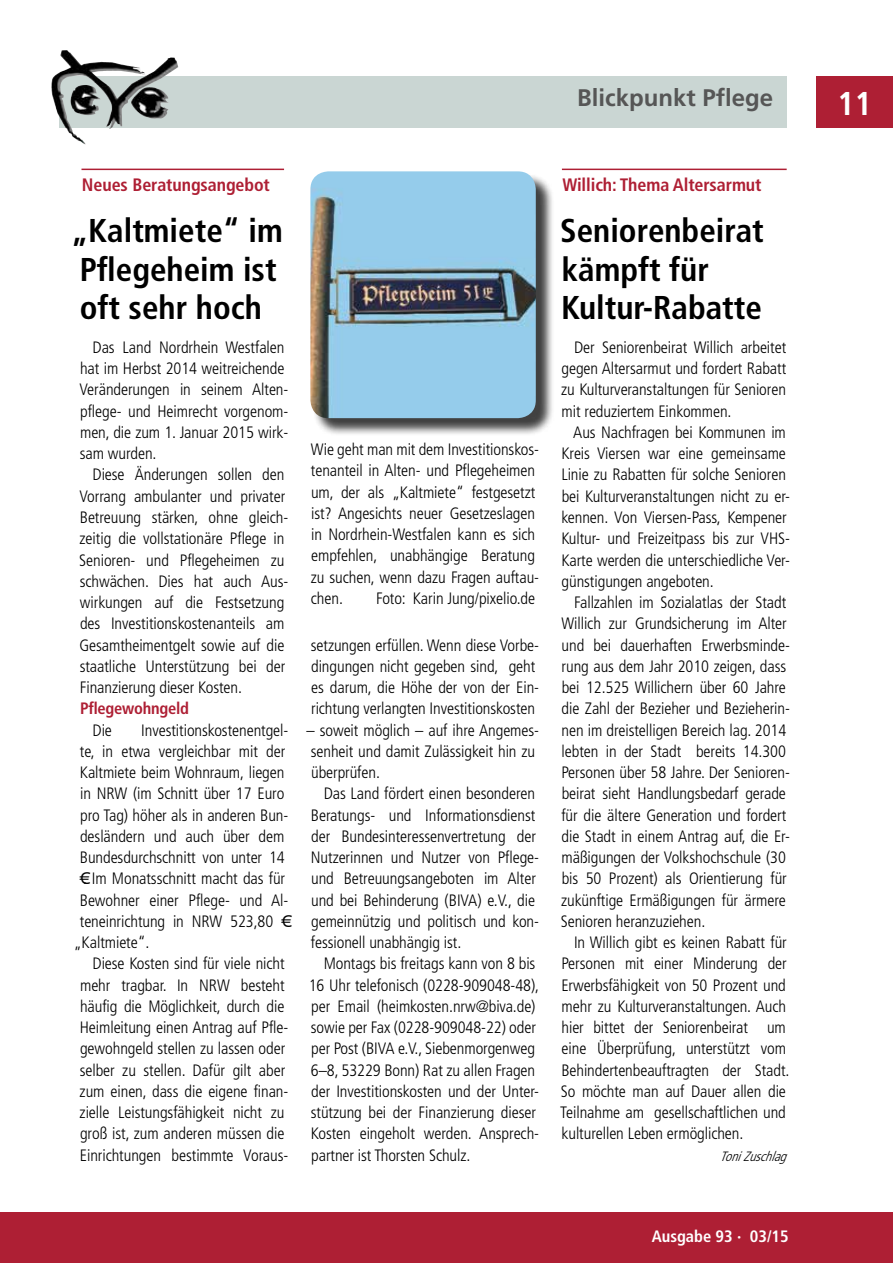
<style>
.page{position:relative;width:893px;height:1263px;background:#fff}
.page>*{position:absolute;margin:0;border:0;box-sizing:border-box;transform-origin:0 0}
.t1{font:700 condensed 33px/38.2px "Frutiger";color:#000}
.t2{font:700 condensed 33px "Frutiger";color:#fff}
.t3{font:700 24px "Frutiger";color:#565656}
.t4{font:700 condensed 18px "Frutiger";letter-spacing:-.005em;color:#ae1f34}
.t5{font:300 condensed 16.5px/21.3px "Frutiger";letter-spacing:-.005em;color:#000}
.t6{font:700 condensed 16.5px "Frutiger";color:#fff}
.t7{font:700 condensed 16.5px "Frutiger";letter-spacing:-.015em;color:#ae1f34}
.t8{font:italic 300 condensed 13.5px "Frutiger";color:#000}
</style>
<div class="page">
<div style="left:0;top:1212px;width:893px;height:51px;background:#ae1f34"></div>
<div style="left:816px;top:77px;width:77px;height:51px;background:#ae1f34"></div>
<div style="left:60px;top:77px;width:727px;height:51px;background:#cad6d3"></div>
<img style="left:51px;top:50px;width:20px;height:64px">
<hr style="left:81px;top:169px;width:203px;height:1px;background:#ae1f34">
<div style="left:313px;top:174px;width:242px;height:263px;background:#000;opacity:.75"></div>
<img style="left:310px;top:171px;width:226px;height:247px">
<hr style="left:562px;top:169px;width:225px;height:1px;background:#ae1f34">
<h2 class="t3" style="left:577px;top:84px;width:198px">Blickpunkt Pflege</h2>
<p class="t4" style="left:82px;top:174px;width:189px">Neues Beratungsangebot</p>
<h1 class="t1" style="left:71px;top:212px;width:213px">„Kaltmiete“ im<br>Pflegeheim ist oft sehr hoch</h1>
<p class="t5" style="left:79px;top:337px;width:210px;text-indent:13px">Das Land Nordrhein Westfalen hat im Herbst 2014 weitreichende<br>Veränderungen in seinem Alten&shy;pflege- und Heimrecht vorgenom&shy;men, die zum 1. Januar 2015 wirk&shy;sam wurden.</p>
<p class="t5" style="left:79px;top:464px;width:211px;text-indent:13px">Diese Änderungen sollen den<br>Vorrang ambulanter und privater<br>Betreuung stärken, ohne gleich&shy;zeitig die vollstationäre Pflege in<br>Senioren- und Pflegeheimen zu schwächen. Dies hat auch Aus&shy;wirkungen auf die Festsetzung des Investitionskostenanteils am<br>Gesamtheimentgelt sowie auf die staatliche Unterstützung bei der<br>Finanzierung dieser Kosten.</p>
<p class="t7" style="left:80px;top:699px;width:110px">Pflegewohngeld</p>
<p class="t5" style="left:93px;top:719px;width:21px">Die</p>
<p class="t5" style="left:141px;top:719px;width:149px">Investitionskostenentgel-</p>
<p class="t5" style="left:80px;top:741px;width:207px">te, in etwa vergleichbar mit der</p>
<p class="t5" style="left:80px;top:762px;width:206px">Kaltmiete beim Wohnraum, liegen</p>
<p class="t5" style="left:80px;top:783px;width:206px">in NRW (im Schnitt über 17 Euro</p>
<p class="t5" style="left:80px;top:804px;width:210px">pro Tag) höher als in anderen Bun-</p>
<p class="t5" style="left:80px;top:826px;width:206px">desländern und auch über dem</p>
<p class="t5" style="left:80px;top:847px;width:206px">Bundesdurchschnitt von unter 14</p>
<p class="t5" style="left:79px;top:868px;width:207px">€. Im Monatsschnitt macht das für</p>
<p class="t5" style="left:80px;top:889px;width:210px">Bewohner einer Pflege- und Al-</p>
<p class="t5" style="left:80px;top:911px;width:207px">teneinrichtung in NRW 523,80 €</p>
<p class="t5" style="left:74px;top:932px;width:77px">„Kaltmiete“.</p>
<p class="t5" style="left:93px;top:953px;width:194px">Diese Kosten sind für viele nicht</p>
<p class="t5" style="left:80px;top:974px;width:206px">mehr tragbar. In NRW besteht</p>
<p class="t5" style="left:80px;top:996px;width:206px">häufig die Möglichkeit, durch die</p>
<p class="t5" style="left:80px;top:1017px;width:210px">Heimleitung einen Antrag auf Pfle-</p>
<p class="t5" style="left:80px;top:1038px;width:207px">gewohngeld stellen zu lassen oder</p>
<p class="t5" style="left:80px;top:1059px;width:207px">selber zu stellen. Dafür gilt aber</p>
<p class="t5" style="left:80px;top:1081px;width:210px">zum einen, dass die eigene finan-</p>
<p class="t5" style="left:80px;top:1102px;width:206px">zielle Leistungsfähigkeit nicht zu</p>
<p class="t5" style="left:80px;top:1123px;width:206px">groß ist, zum anderen müssen die</p>
<p class="t5" style="left:80px;top:1144px;width:210px">Einrichtungen bestimmte Voraus-</p>
<p class="t5" style="left:311px;top:439px;width:230px">Wie geht man mit dem Investitionskos&shy;tenanteil in Alten- und Pflegeheimen um, der als „Kaltmiete“ festgesetzt ist? Angesichts neuer Gesetzeslagen in Nordrhein-Westfalen kann es sich empfehlen, unabhängige Beratung zu suchen, wenn dazu Fragen auftau&shy;chen.</p>
<p class="t5" style="left:376px;top:588px;width:160px">Foto: Karin Jung/pixelio.de</p>
<p class="t5" style="left:311px;top:634px;width:230px">setzungen erfüllen. Wenn diese Vorbe&shy;dingungen nicht gegeben sind, geht es darum, die Höhe der von der Ein&shy;richtung verlangten Investitionskosten</p>
<p class="t5" style="left:306px;top:719px;width:234px">– soweit möglich – auf ihre Angemes&shy;senheit und damit Zulässigkeit hin zu überprüfen.</p>
<p class="t5" style="left:311px;top:783px;width:230px;text-indent:13px">Das Land fördert einen besonderen Beratungs- und Informationsdienst der Bundesinteressenvertretung der Nutzerinnen und Nutzer von Pflege&shy;und Betreuungsangeboten im Alter und bei Behinderung (BIVA) e.V., die gemeinnützig und politisch und kon&shy;fessionell unabhängig ist.</p>
<p class="t5" style="left:309px;top:953px;width:232px;text-indent:15px">Montags bis freitags kann von 8 bis 16 Uhr telefonisch (0228-909048-48), per Email (heimkosten.nrw@biva.de) sowie per Fax (0228-909048-22) oder per Post (BIVA e.V., Siebenmorgenweg 6–8, 53229 Bonn) Rat zu allen Fragen der Investitionskosten und der Unter&shy;stützung bei der Finanzierung dieser Kosten eingeholt werden. Ansprech&shy;partner ist Thorsten Schulz.</p>
<p class="t4" style="left:562px;top:174px;width:201px">Willich: Thema Altersarmut</p>
<h1 class="t1" style="left:560px;top:212px;width:205px">Seniorenbeirat kämpft für<br>Kultur-Rabatte</h1>
<p class="t5" style="left:561px;top:337px;width:227px;text-align:justify;text-indent:13px">Der Seniorenbeirat Willich arbeitet gegen Altersarmut und fordert Rabatt zu Kulturveranstaltungen für Senioren mit reduziertem Einkommen.</p>
<p class="t5" style="left:561px;top:422px;width:230px;text-indent:12px">Aus Nachfragen bei Kommunen im Kreis Viersen war eine gemeinsame Linie zu Rabatten für solche Senioren bei Kulturveranstaltungen nicht zu er&shy;kennen. Von Viersen-Pass, Kempener Kultur- und Freizeitpass bis zur VHS-Karte werden die unterschiedliche Ver&shy;günstigungen angeboten.</p>
<p class="t5" style="left:561px;top:592px;width:231px;text-indent:13px">Fallzahlen im Sozialatlas der Stadt Willich zur Grundsicherung im Alter und bei dauerhaften Erwerbsminde&shy;rung aus dem Jahr 2010 zeigen, dass bei 12.525 Willichern über 60 Jahre die Zahl der Bezieher und Bezieherin&shy;nen im dreistelligen Bereich lag. 2014 lebten in der Stadt bereits 14.300<br>Personen über 58 Jahre. Der Senioren&shy;beirat sieht Handlungsbedarf gerade für die ältere Generation und fordert die Stadt in einem Antrag auf, die Er&shy;mäßigungen der Volkshochschule (30 bis 50 Prozent) als Orientierung für zukünftige Ermäßigungen für ärmere Senioren heranzuziehen.</p>
<p class="t5" style="left:560px;top:932px;width:231px;text-indent:14px">In Willich gibt es keinen Rabatt für Personen mit einer Minderung der Erwerbsfähigkeit von 50 Prozent und mehr zu Kulturveranstaltungen. Auch hier bittet der Seniorenbeirat um eine Überprüfung, unterstützt vom Behindertenbeauftragten der Stadt.<br>So möchte man auf Dauer allen die Teilnahme am gesellschaftlichen und kulturellen Leben ermöglichen.</p>
<p class="t8" style="left:720px;top:1148px;width:73px">ToniZuschlag</p>
<p class="t6" style="left:652px;top:1226px;width:139px">Ausgabe 93 · 03/15</p>
<h1 class="t2" style="left:837px;top:84px;width:36px">11</h1>
</div>
